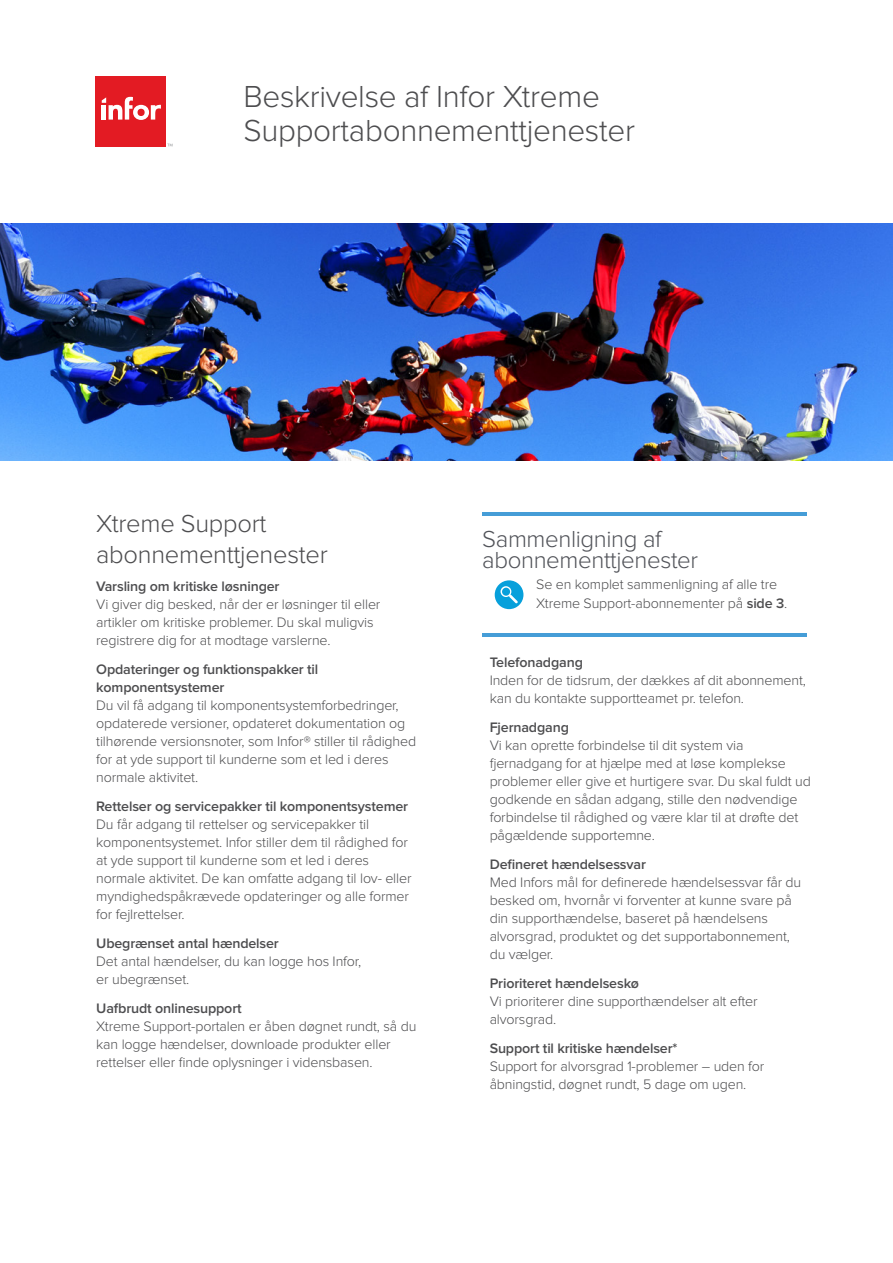
<style>
.page{position:relative;width:893px;height:1263px;background:#fff}
.page>*{position:absolute;margin:0;border:0;box-sizing:border-box;transform-origin:0 0}
.Grey_Title_Copy_21pt{font:300 31.5px/34.5px "Proxima Nova";letter-spacing:-.01em;color:#4d4d4f}
.A_Header_Black_85_17{font:300 25.5px/30.6px "Proxima Nova";letter-spacing:-.01em;color:#4d4d4f}
.Callout_Header{font:300 24px/21px "Proxima Nova";letter-spacing:-.015em;color:#515359}
.Body_Copy_9_5pt{font:300 14.25px/18px "Proxima Nova";letter-spacing:-.01em;color:#4d4d4f}
.Callout_Header-2{font:300 14.25px/19.5px "Proxima Nova";letter-spacing:-.01em;color:#4d4d4f}
.s1{font-weight:600}
</style>
<div class="page">
<img style="left:0;top:223px;width:893px;height:237px">
<div style="left:95px;top:76px;width:71px;height:70px;background:#e31b23"></div>
<svg style="left:102px;top:97px;width:59px;height:23px"></svg>
<hr style="left:482px;top:512px;width:324px;height:3px;background:#459dd7">
<hr style="left:482px;top:633px;width:324px;height:4px;background:#459dd7">
<div style="left:495px;top:580px;width:28px;height:29px;background:#07a0db;border-radius:50%"></div>
<svg style="left:501px;top:586px;width:17px;height:17px"></svg>
<div style="left:502px;top:588px;width:8px;height:8px;background:#07a0db;border-radius:50%"></div>
<p class="Grey_Title_Copy_21pt" style="left:243px;top:80px;width:393px">Beskrivelse af Infor Xtreme<br>Supportabonnementtjenester</p>
<p class="A_Header_Black_85_17" style="left:96px;top:509px;width:233px">Xtreme Support abonnementtjenester</p>
<p class="Body_Copy_9_5pt" style="left:96px;top:578px;width:286px"><span class="s1">Varsling om kritiske løsninger<br></span>Vi giver dig besked, når der er løsninger til eller artikler om kritiske problemer. Du skal muligvis registrere dig for at modtage varslerne.</p>
<p class="Body_Copy_9_5pt" style="left:96px;top:661px;width:321px"><span class="s1">Opdateringer og funktionspakker til komponentsystemer<br></span>Du vil få adgang til komponentsystemforbedringer, opdaterede versioner, opdateret dokumentation og tilhørende versionsnoter, som Infor® stiller til rådighed for at yde support til kunderne som et led i deres normale aktivitet.</p>
<p class="Body_Copy_9_5pt" style="left:96px;top:798px;width:317px"><span class="s1">Rettelser og servicepakker til komponentsystemer </span>Du får adgang til rettelser og servicepakker til komponentsystemet. Infor stiller dem til rådighed for at yde support til kunderne som et led i deres normale aktivitet. De kan omfatte adgang til lov- eller myndighedspåkrævede opdateringer og alle former for fejlrettelser.</p>
<p class="Body_Copy_9_5pt" style="left:96px;top:935px;width:266px"><span class="s1">Ubegrænset antal hændelser<br></span>Det antal hændelser, du kan logge hos Infor, er ubegrænset.</p>
<p class="Body_Copy_9_5pt" style="left:96px;top:999px;width:322px"><span class="s1">Uafbrudt onlinesupport<br></span>Xtreme Support-portalen er åben døgnet rundt, så du kan logge hændelser, downloade produkter eller rettelser eller finde oplysninger i vidensbasen.</p>
<p class="Callout_Header" style="left:482px;top:529px;width:217px">Sammenligning af abonnementtjenester</p>
<p class="Callout_Header-2" style="left:536px;top:575px;width:252px">Se en komplet sammenligning af alle tre<br>Xtreme Support-abonnementer på <span class="s1">side 3</span>.</p>
<p class="Body_Copy_9_5pt" style="left:490px;top:654px;width:318px"><span class="s1">Telefonadgang<br></span>Inden for de tidsrum, der dækkes af dit abonnement, kan du kontakte supportteamet pr. telefon.</p>
<p class="Body_Copy_9_5pt" style="left:490px;top:719px;width:323px"><span class="s1">Fjernadgang<br></span>Vi kan oprette forbindelse til dit system via fjernadgang for at hjælpe med at løse komplekse problemer eller give et hurtigere svar. Du skal fuldt ud godkende en sådan adgang, stille den nødvendige forbindelse til rådighed og være klar til at drøfte det pågældende supportemne.</p>
<p class="Body_Copy_9_5pt" style="left:490px;top:856px;width:313px"><span class="s1">Defineret hændelsessvar<br></span>Med Infors mål for definerede hændelsessvar får du besked om, hvornår vi forventer at kunne svare på din supporthændelse, baseret på hændelsens alvorsgrad, produktet og det supportabonnement, du vælger.</p>
<p class="Body_Copy_9_5pt" style="left:490px;top:974px;width:270px"><span class="s1">Prioriteret hændelseskø<br></span>Vi prioriterer dine supporthændelser alt efter alvorsgrad.</p>
<p class="Body_Copy_9_5pt" style="left:490px;top:1039px;width:276px"><span class="s1">Support til kritiske hændelser*<br></span>Support for alvorsgrad 1-problemer – uden for åbningstid, døgnet rundt, 5 dage om ugen.</p>
</div>
